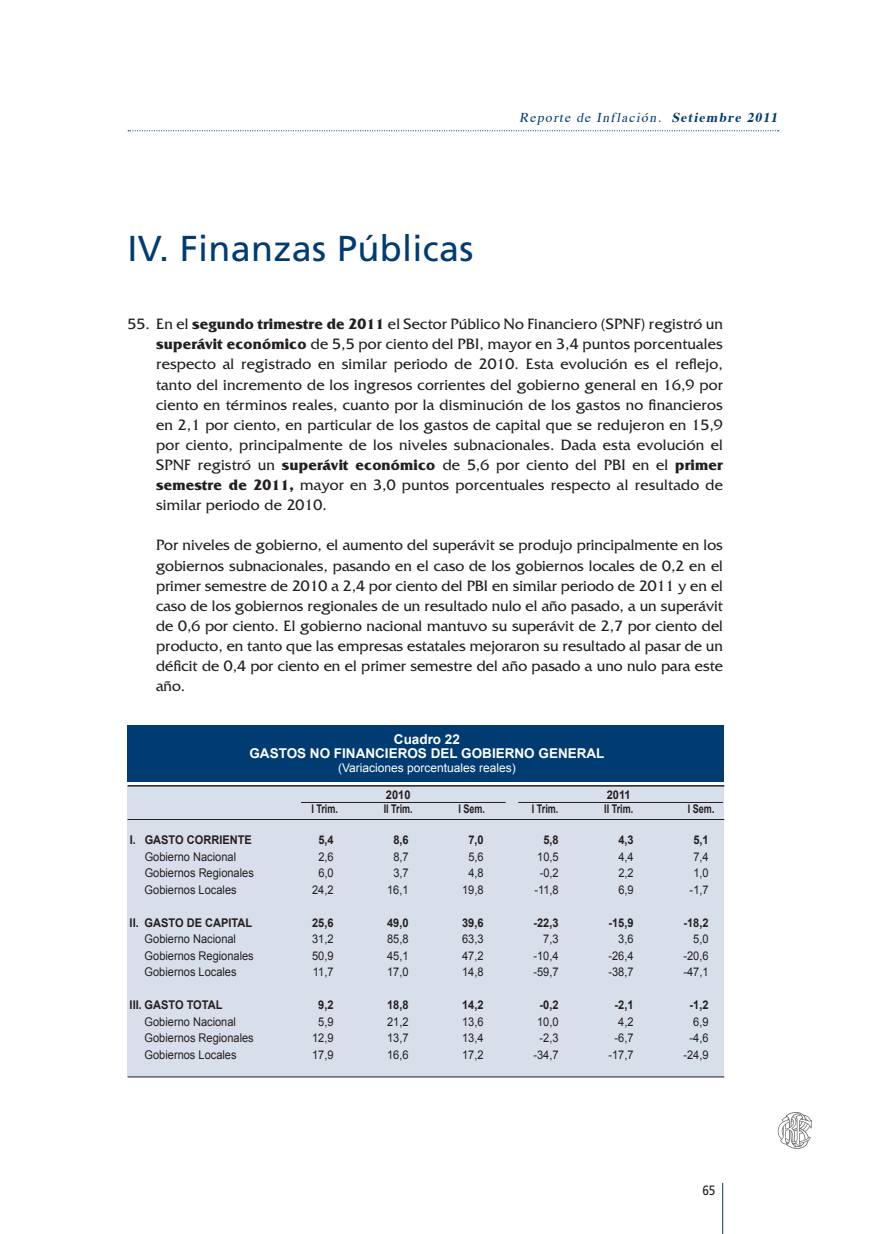
<style>
.page{position:relative;width:893px;height:1234px;background:#fff}
.page>*{position:absolute;margin:0;border:0;box-sizing:border-box;transform-origin:0 0}
.t1{font:36px "Frutiger";letter-spacing:.01em;color:#003c72}
.t2{font:15.75px/20.1px "Friz Quadrata";letter-spacing:.01em;color:#231f20;text-align:justify}
.t3{font:700 13.5px/14.2px "Arial";color:#fff;text-align:center}
.t4{font:italic 13.5px "Times";color:#003c72}
.t5{font:13.5px "Frutiger";color:#231f20;scale:.88 1}
.t6{font:12px "Arial";color:#231f20;scale:.92 1}
.t7{font:700 12px "Arial";color:#231f20;scale:.92 1}
.t8{font:700 12px "Arial";color:#231f20;scale:.75 1}
.t9{font:12px "Arial";color:#fff}
.s1{font-weight:700}
</style>
<div class="page">
<svg style="left:128px;top:130px;width:651px;height:1px"></svg>
<hr style="left:722px;top:1182px;width:1px;height:51px;background:#003c72">
<svg style="left:778px;top:1112px;width:34px;height:37px"></svg>
<div style="left:128px;top:785px;width:596px;height:291px;background:#d9deeb"></div>
<div style="left:128px;top:724px;width:596px;height:57px;background:#003c72"></div>
<hr style="left:128px;top:784px;width:596px;height:2px;background:#231f20">
<hr style="left:128px;top:819px;width:596px;height:1px;background:#231f20">
<hr style="left:128px;top:1076px;width:596px;height:1px;background:#231f20">
<hr style="left:301px;top:801px;width:205px;height:1px;background:#231f20">
<hr style="left:518px;top:801px;width:205px;height:1px;background:#231f20">
<h1 class="t1" style="left:128px;top:227px;width:347px">IV. Finanzas Públicas</h1>
<p class="t4" style="left:519px;top:105px;width:263px">Reporte de Inflación. <span class="s1">Setiembre 2011</span></p>
<p class="t2" style="left:156px;top:314px;width:568px;text-indent:-28px">55. En el <span class="s1">segundo trimestre de 2011</span> el Sector Público No Financiero (SPNF) registró un <span class="s1">superávit económico</span> de 5,5 por ciento del PBI, mayor en 3,4 puntos porcentuales respecto al registrado en similar periodo de 2010. Esta evolución es el reflejo, tanto del incremento de los ingresos corrientes del gobierno general en 16,9 por ciento en términos reales, cuanto por la disminución de los gastos no financieros en 2,1 por ciento, en particular de los gastos de capital que se redujeron en 15,9 por ciento, principalmente de los niveles subnacionales. Dada esta evolución el SPNF registró un <span class="s1">superávit económico</span> de 5,6 por ciento del PBI en el <span class="s1">primer semestre de 2011,</span> mayor en 3,0 puntos porcentuales respecto al resultado de similar periodo de 2010.</p>
<p class="t2" style="left:156px;top:535px;width:568px">Por niveles de gobierno, el aumento del superávit se produjo principalmente en los gobiernos subnacionales, pasando en el caso de los gobiernos locales de 0,2 en el primer semestre de 2010 a 2,4 por ciento del PBI en similar periodo de 2011 y en el caso de los gobiernos regionales de un resultado nulo el año pasado, a un superávit de 0,6 por ciento. El gobierno nacional mantuvo su superávit de 2,7 por ciento del producto, en tanto que las empresas estatales mejoraron su resultado al pasar de un déficit de 0,4 por ciento en el primer semestre del año pasado a uno nulo para este año.</p>
<p class="t3" style="left:249px;top:732px;width:355px">Cuadro 22<br>GASTOS NO FINANCIEROS DEL GOBIERNO GENERAL</p>
<p class="t9" style="left:338px;top:759px;width:179px">(Variaciones porcentuales reales)</p>
<p class="t7" style="left:386px;top:786px;width:28px">2010</p>
<p class="t7" style="left:607px;top:786px;width:28px">2011</p>
<p class="t8" style="left:311px;top:801px;width:37px">I Trim.</p>
<p class="t8" style="left:384px;top:801px;width:40px">II Trim.</p>
<p class="t8" style="left:458px;top:801px;width:37px">I Sem.</p>
<p class="t8" style="left:532px;top:801px;width:37px">I Trim.</p>
<p class="t8" style="left:604px;top:801px;width:40px">II Trim.</p>
<p class="t8" style="left:688px;top:801px;width:38px">I Sem.</p>
<p class="t7" style="left:130px;top:831px;width:134px">I. GASTO CORRIENTE</p>
<p class="t7" style="left:318px;top:831px;width:18px">5,4</p>
<p class="t7" style="left:393px;top:831px;width:18px">8,6</p>
<p class="t7" style="left:468px;top:831px;width:18px">7,0</p>
<p class="t7" style="left:543px;top:831px;width:18px">5,8</p>
<p class="t7" style="left:618px;top:831px;width:18px">4,3</p>
<p class="t7" style="left:693px;top:831px;width:18px">5,1</p>
<p class="t6" style="left:145px;top:848px;width:101px">Gobierno Nacional</p>
<p class="t6" style="left:318px;top:848px;width:18px">2,6</p>
<p class="t6" style="left:393px;top:848px;width:18px">8,7</p>
<p class="t6" style="left:468px;top:848px;width:18px">5,6</p>
<p class="t6" style="left:537px;top:848px;width:25px">10,5</p>
<p class="t6" style="left:618px;top:848px;width:18px">4,4</p>
<p class="t6" style="left:693px;top:848px;width:18px">7,4</p>
<p class="t6" style="left:145px;top:864px;width:120px">Gobiernos Regionales</p>
<p class="t6" style="left:318px;top:864px;width:18px">6,0</p>
<p class="t6" style="left:393px;top:864px;width:18px">3,7</p>
<p class="t6" style="left:468px;top:864px;width:18px">4,8</p>
<p class="t6" style="left:540px;top:864px;width:22px">-0,2</p>
<p class="t6" style="left:618px;top:864px;width:18px">2,2</p>
<p class="t6" style="left:693px;top:864px;width:18px">1,0</p>
<p class="t6" style="left:145px;top:881px;width:102px">Gobiernos Locales</p>
<p class="t6" style="left:312px;top:881px;width:25px">24,2</p>
<p class="t6" style="left:387px;top:881px;width:25px">16,1</p>
<p class="t6" style="left:462px;top:881px;width:25px">19,8</p>
<p class="t6" style="left:534px;top:881px;width:28px">-11,8</p>
<p class="t6" style="left:618px;top:881px;width:18px">6,9</p>
<p class="t6" style="left:690px;top:881px;width:22px">-1,7</p>
<p class="t7" style="left:130px;top:914px;width:130px">II. GASTO DE CAPITAL</p>
<p class="t7" style="left:312px;top:914px;width:25px">25,6</p>
<p class="t7" style="left:387px;top:914px;width:25px">49,0</p>
<p class="t7" style="left:462px;top:914px;width:25px">39,6</p>
<p class="t7" style="left:533px;top:914px;width:29px">-22,3</p>
<p class="t7" style="left:608px;top:914px;width:29px">-15,9</p>
<p class="t7" style="left:683px;top:914px;width:29px">-18,2</p>
<p class="t6" style="left:145px;top:930px;width:101px">Gobierno Nacional</p>
<p class="t6" style="left:312px;top:930px;width:25px">31,2</p>
<p class="t6" style="left:387px;top:930px;width:25px">85,8</p>
<p class="t6" style="left:462px;top:930px;width:25px">63,3</p>
<p class="t6" style="left:543px;top:930px;width:18px">7,3</p>
<p class="t6" style="left:618px;top:930px;width:18px">3,6</p>
<p class="t6" style="left:693px;top:930px;width:18px">5,0</p>
<p class="t6" style="left:145px;top:947px;width:120px">Gobiernos Regionales</p>
<p class="t6" style="left:312px;top:947px;width:25px">50,9</p>
<p class="t6" style="left:387px;top:947px;width:25px">45,1</p>
<p class="t6" style="left:462px;top:947px;width:25px">47,2</p>
<p class="t6" style="left:533px;top:947px;width:29px">-10,4</p>
<p class="t6" style="left:608px;top:947px;width:29px">-26,4</p>
<p class="t6" style="left:683px;top:947px;width:29px">-20,6</p>
<p class="t6" style="left:145px;top:963px;width:102px">Gobiernos Locales</p>
<p class="t6" style="left:313px;top:963px;width:24px">11,7</p>
<p class="t6" style="left:387px;top:963px;width:25px">17,0</p>
<p class="t6" style="left:462px;top:963px;width:25px">14,8</p>
<p class="t6" style="left:533px;top:963px;width:29px">-59,7</p>
<p class="t6" style="left:608px;top:963px;width:29px">-38,7</p>
<p class="t6" style="left:683px;top:963px;width:29px">-47,1</p>
<p class="t7" style="left:130px;top:996px;width:101px">III. GASTO TOTAL</p>
<p class="t7" style="left:318px;top:996px;width:18px">9,2</p>
<p class="t7" style="left:387px;top:996px;width:25px">18,8</p>
<p class="t7" style="left:462px;top:996px;width:25px">14,2</p>
<p class="t7" style="left:540px;top:996px;width:22px">-0,2</p>
<p class="t7" style="left:615px;top:996px;width:22px">-2,1</p>
<p class="t7" style="left:690px;top:996px;width:22px">-1,2</p>
<p class="t6" style="left:145px;top:1013px;width:101px">Gobierno Nacional</p>
<p class="t6" style="left:318px;top:1013px;width:18px">5,9</p>
<p class="t6" style="left:387px;top:1013px;width:25px">21,2</p>
<p class="t6" style="left:462px;top:1013px;width:25px">13,6</p>
<p class="t6" style="left:537px;top:1013px;width:25px">10,0</p>
<p class="t6" style="left:618px;top:1013px;width:18px">4,2</p>
<p class="t6" style="left:693px;top:1013px;width:18px">6,9</p>
<p class="t6" style="left:145px;top:1029px;width:120px">Gobiernos Regionales</p>
<p class="t6" style="left:312px;top:1029px;width:25px">12,9</p>
<p class="t6" style="left:387px;top:1029px;width:25px">13,7</p>
<p class="t6" style="left:462px;top:1029px;width:25px">13,4</p>
<p class="t6" style="left:540px;top:1029px;width:22px">-2,3</p>
<p class="t6" style="left:615px;top:1029px;width:22px">-6,7</p>
<p class="t6" style="left:690px;top:1029px;width:22px">-4,6</p>
<p class="t6" style="left:145px;top:1046px;width:102px">Gobiernos Locales</p>
<p class="t6" style="left:312px;top:1046px;width:25px">17,9</p>
<p class="t6" style="left:387px;top:1046px;width:25px">16,6</p>
<p class="t6" style="left:462px;top:1046px;width:25px">17,2</p>
<p class="t6" style="left:533px;top:1046px;width:29px">-34,7</p>
<p class="t6" style="left:608px;top:1046px;width:29px">-17,7</p>
<p class="t6" style="left:683px;top:1046px;width:29px">-24,9</p>
<p class="t5" style="left:702px;top:1182px;width:16px">65</p>
</div>
